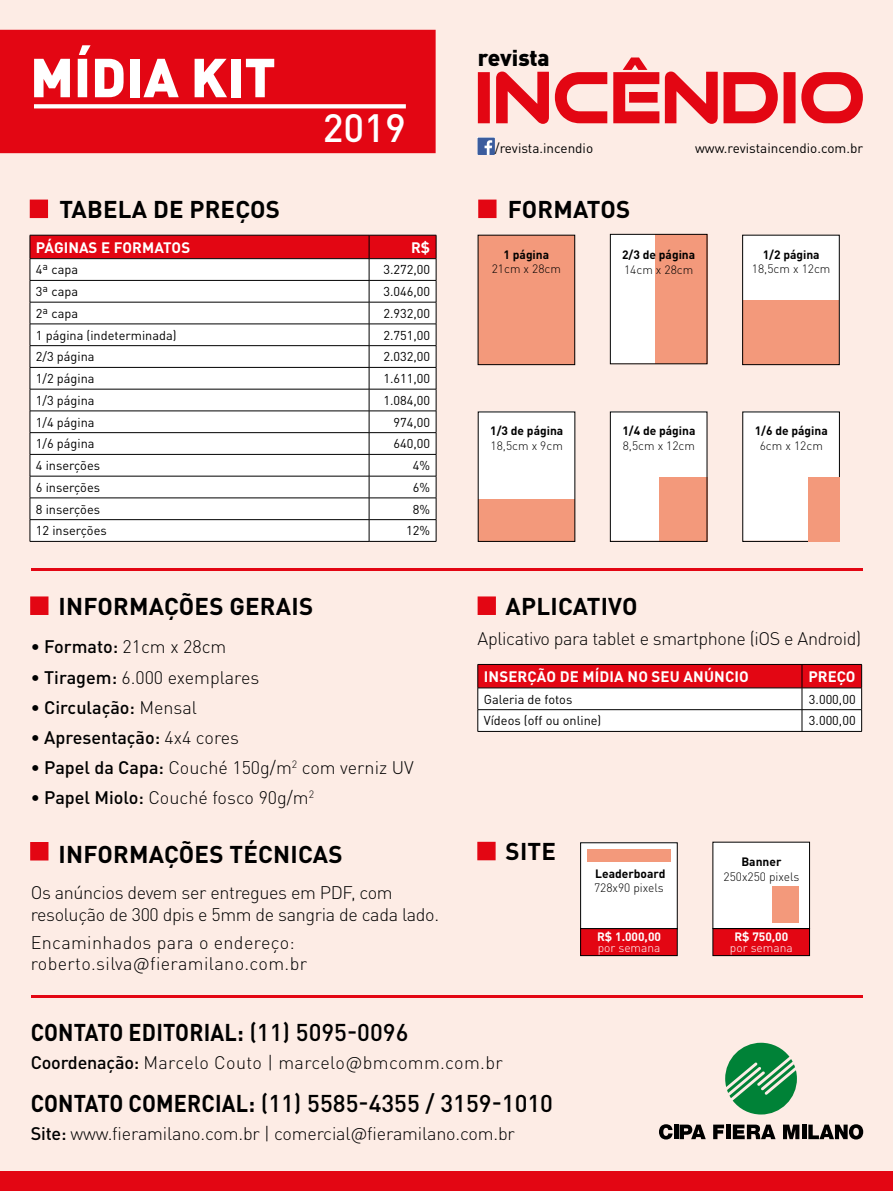
<style>
.page{position:relative;width:893px;height:1191px;background:#fdece5}
.page>*{position:absolute;margin:0;border:0;box-sizing:border-box;transform-origin:0 0}
.t1{font:900 54px "DIN Pro";color:#fff}
.t2{font:500 39px "DIN Pro";color:#fff}
.t3{font:700 24px "DIN Pro";letter-spacing:.01em;color:#000}
.t4{font:500 24px "DIN Pro";color:#000}
.t5{font:700 24px "DIN Pro";letter-spacing:.01em;color:#000;scale:.9 1}
.t6{font:900 22.5px "DIN Pro";letter-spacing:-.005em;color:#000}
.t7{font:300 18px/21.6px "DIN Pro";letter-spacing:-.01em;color:#000}
.t8{font:300 18px/21.6px "DIN Pro";letter-spacing:.02em;color:#000}
.t9{font:500 18px "DIN Pro";color:#000}
.t10{font:700 15px "DIN Pro";letter-spacing:.01em;color:#fff}
.t11{font:13.5px "DIN Pro";color:#000}
.t12{font:12.75px "DIN Pro";color:#000}
.t13{font:300 12px "DIN Pro";color:#000}
.t14{font:700 12px "DIN Pro";color:#000}
.t15{font:700 12px "DIN Pro";color:#fff}
.t16{font:300 12px "DIN Pro";color:#fff}
.s1{font-weight:300}
.s2{font-weight:500}
.s3{font-weight:700}
</style>
<div class="page">
<div style="left:743px;top:235px;width:97px;height:128px;background:#fff"></div>
<div style="left:610px;top:234px;width:97px;height:128px;background:#fff"></div>
<svg style="left:30px;top:235px;width:407px;height:306px;background:#efdfe0"></svg>
<hr style="left:30px;top:541px;width:339px;height:1px;background:#000">
<hr style="left:369px;top:541px;width:67px;height:1px;background:#000">
<div style="left:1px;top:31px;width:434px;height:121px;background:#e30613"></div>
<div style="left:0;top:30px;width:436px;height:123px;border:2px solid #e30613"></div>
<div style="left:0;top:1171px;width:893px;height:20px;background:#e30613"></div>
<div style="left:30px;top:199px;width:18px;height:19px;background:#e30613"></div>
<div style="left:478px;top:199px;width:18px;height:19px;background:#e30613;border:2px solid #e30613"></div>
<svg style="left:34px;top:104px;width:372px;height:4px"></svg>
<hr style="left:31px;top:568px;width:832px;height:2px;background:#e30613">
<hr style="left:31px;top:995px;width:832px;height:3px;background:#e30613">
<div style="left:30px;top:596px;width:18px;height:19px;background:#e30613;border:2px solid #e30613"></div>
<div style="left:30px;top:842px;width:18px;height:18px;background:#e30613"></div>
<div style="left:742px;top:300px;width:97px;height:65px;background:#f3997b"></div>
<div style="left:655px;top:234px;width:52px;height:130px;background:#f3997b"></div>
<div style="left:742px;top:235px;width:97px;height:130px;border:1px solid #000"></div>
<div style="left:610px;top:234px;width:97px;height:130px;border:1px solid #000"></div>
<div style="left:478px;top:235px;width:97px;height:130px;background:#f3997b"></div>
<div style="left:478px;top:235px;width:97px;height:130px;border:1px solid #000"></div>
<div style="left:478px;top:412px;width:97px;height:128px;background:#fff"></div>
<div style="left:478px;top:499px;width:97px;height:42px;background:#f3997b"></div>
<div style="left:610px;top:412px;width:97px;height:128px;background:#fff"></div>
<div style="left:659px;top:477px;width:48px;height:64px;background:#f3997b"></div>
<div style="left:743px;top:412px;width:97px;height:128px;background:#fff"></div>
<div style="left:808px;top:477px;width:31px;height:64px;background:#f3997b"></div>
<svg style="left:478px;top:72px;width:12px;height:51px"></svg>
<svg style="left:496px;top:72px;width:53px;height:52px"></svg>
<svg style="left:555px;top:72px;width:52px;height:51px"></svg>
<svg style="left:665px;top:72px;width:113px;height:52px"></svg>
<svg style="left:784px;top:72px;width:11px;height:51px"></svg>
<svg style="left:801px;top:72px;width:62px;height:51px"></svg>
<svg style="left:613px;top:57px;width:46px;height:66px"></svg>
<div style="left:477px;top:138px;width:18px;height:17px;background:#3b5c9d"></div>
<svg style="left:485px;top:140px;width:7px;height:15px"></svg>
<svg style="left:659px;top:1124px;width:14px;height:15px"></svg>
<hr style="left:674px;top:1124px;width:4px;height:15px;background:#000">
<svg style="left:680px;top:1124px;width:26px;height:15px"></svg>
<svg style="left:713px;top:1124px;width:11px;height:15px"></svg>
<hr style="left:726px;top:1124px;width:4px;height:15px;background:#000">
<svg style="left:733px;top:1124px;width:43px;height:15px"></svg>
<svg style="left:783px;top:1124px;width:16px;height:15px"></svg>
<hr style="left:802px;top:1124px;width:4px;height:15px;background:#000">
<svg style="left:808px;top:1124px;width:55px;height:15px"></svg>
<svg style="left:725px;top:1042px;width:72px;height:72px"></svg>
<div style="left:478px;top:596px;width:18px;height:19px;background:#e30613;border:2px solid #e30613"></div>
<svg style="left:478px;top:664px;width:384px;height:67px;background:#e79ea2"></svg>
<hr style="left:478px;top:731px;width:324px;height:1px;background:#000">
<hr style="left:802px;top:731px;width:60px;height:1px;background:#000">
<div style="left:477px;top:841px;width:19px;height:19px;background:#e30613;border:2px solid #e30613"></div>
<div style="left:713px;top:842px;width:96px;height:86px;background:#fff"></div>
<div style="left:772px;top:886px;width:27px;height:36px;background:#f3997b"></div>
<div style="left:713px;top:928px;width:96px;height:27px;background:#e30613"></div>
<div style="left:713px;top:928px;width:97px;height:27px;border:1px solid #000"></div>
<div style="left:581px;top:842px;width:96px;height:86px;background:#fff"></div>
<div style="left:581px;top:928px;width:96px;height:27px;background:#e30613"></div>
<div style="left:580px;top:928px;width:97px;height:27px;border:1px solid #000"></div>
<div style="left:587px;top:848px;width:84px;height:13px;background:#f3997b"></div>
<h1 class="t1" style="left:30px;top:31px;width:247px">MÍDIA KIT</h1>
<h2 class="t2" style="left:323px;top:96px;width:85px">2019</h2>
<p class="t6" style="left:478px;top:39px;width:73px">revista</p>
<p class="t11" style="left:495px;top:138px;width:100px">/revista.incendio</p>
<p class="t11" style="left:695px;top:138px;width:170px">www.revistaincendio.com.br</p>
<h3 class="t3" style="left:59px;top:189px;width:222px">TABELA DE PREÇOS</h3>
<h3 class="t3" style="left:508px;top:189px;width:124px">FORMATOS</h3>
<p class="t10" style="left:36px;top:235px;width:156px">PÁGINAS E FORMATOS</p>
<p class="t10" style="left:411px;top:235px;width:21px">R$</p>
<p class="t12" style="left:36px;top:260px;width:44px">4ª capa</p>
<p class="t12" style="left:383px;top:260px;width:48px">3.272,00</p>
<p class="t12" style="left:36px;top:281px;width:44px">3ª capa</p>
<p class="t12" style="left:383px;top:281px;width:48px">3.046,00</p>
<p class="t12" style="left:36px;top:303px;width:44px">2ª capa</p>
<p class="t12" style="left:383px;top:303px;width:48px">2.932,00</p>
<p class="t12" style="left:36px;top:325px;width:142px">1 página (indeterminada)</p>
<p class="t12" style="left:383px;top:325px;width:48px">2.751,00</p>
<p class="t12" style="left:36px;top:347px;width:60px">2/3 página</p>
<p class="t12" style="left:383px;top:347px;width:48px">2.032,00</p>
<p class="t12" style="left:36px;top:368px;width:60px">1/2 página</p>
<p class="t12" style="left:383px;top:368px;width:48px">1.611,00</p>
<p class="t12" style="left:36px;top:390px;width:60px">1/3 página</p>
<p class="t12" style="left:383px;top:390px;width:48px">1.084,00</p>
<p class="t12" style="left:36px;top:412px;width:60px">1/4 página</p>
<p class="t12" style="left:393px;top:412px;width:38px">974,00</p>
<p class="t12" style="left:36px;top:434px;width:60px">1/6 página</p>
<p class="t12" style="left:393px;top:434px;width:38px">640,00</p>
<p class="t12" style="left:36px;top:455px;width:66px">4 inserções</p>
<p class="t12" style="left:413px;top:455px;width:19px">4%</p>
<p class="t12" style="left:36px;top:477px;width:66px">6 inserções</p>
<p class="t12" style="left:413px;top:477px;width:19px">6%</p>
<p class="t12" style="left:36px;top:499px;width:66px">8 inserções</p>
<p class="t12" style="left:413px;top:499px;width:19px">8%</p>
<p class="t12" style="left:36px;top:521px;width:72px">12 inserções</p>
<p class="t12" style="left:406px;top:521px;width:25px">12%</p>
<p class="t14" style="left:504px;top:244px;width:47px">1 página</p>
<p class="t13" style="left:492px;top:259px;width:71px">21cm x 28cm</p>
<p class="t14" style="left:622px;top:245px;width:75px">2/3 de página</p>
<p class="t13" style="left:624px;top:260px;width:71px">14cm x 28cm</p>
<p class="t14" style="left:490px;top:421px;width:75px">1/3 de página</p>
<p class="t13" style="left:491px;top:436px;width:74px">18,5cm x 9cm</p>
<p class="t14" style="left:622px;top:421px;width:75px">1/4 de página</p>
<p class="t13" style="left:623px;top:436px;width:74px">8,5cm x 12cm</p>
<p class="t14" style="left:763px;top:244px;width:59px">1/2 página</p>
<p class="t13" style="left:752px;top:259px;width:80px">18,5cm x 12cm</p>
<p class="t14" style="left:755px;top:421px;width:75px">1/6 de página</p>
<p class="t13" style="left:760px;top:436px;width:65px">6cm x 12cm</p>
<h3 class="t3" style="left:59px;top:586px;width:256px">INFORMAÇÕES GERAIS</h3>
<p class="t9" style="left:31px;top:632px;width:197px">• Formato: <span class="s1">21cm x 28cm</span></p>
<p class="t7" style="left:31px;top:664px;width:230px"><span class="s2">• Tiragem:</span> 6.000 exemplares</p>
<p class="t9" style="left:31px;top:692px;width:168px">• Circulação: <span class="s1">Mensal</span></p>
<p class="t9" style="left:31px;top:722px;width:210px">• Apresentação: <span class="s1">4x4 cores</span></p>
<p class="t7" style="left:31px;top:755px;width:385px"><span class="s2">• Papel da Capa:</span> Couché 150g/m<sup>2</sup> com verniz UV</p>
<p class="t7" style="left:31px;top:785px;width:285px"><span class="s2">• Papel Miolo:</span> Couché fosco 90g/m<sup>2</sup></p>
<h3 class="t3" style="left:59px;top:834px;width:286px">INFORMAÇÕES TÉCNICAS</h3>
<p class="t7" style="left:31px;top:880px;width:410px">Os anúncios devem ser entregues em PDF, com resolução de 300 dpis e 5mm de sangria de cada lado.</p>
<p class="t8" style="left:31px;top:929px;width:278px">Encaminhados para o endereço: roberto.silva@fieramilano.com.br</p>
<h3 class="t3" style="left:506px;top:586px;width:134px">APLICATIVO</h3>
<p class="t7" style="left:478px;top:626px;width:385px">Aplicativo para tablet e smartphone (iOS e Android)</p>
<p class="t10" style="left:484px;top:664px;width:266px">INSERÇÃO DE MÍDIA NO SEU ANÚNCIO</p>
<p class="t10" style="left:808px;top:664px;width:49px">PREÇO</p>
<p class="t12" style="left:484px;top:689px;width:90px">Galeria de fotos</p>
<p class="t12" style="left:809px;top:689px;width:48px">3.000,00</p>
<p class="t12" style="left:484px;top:711px;width:119px">Vídeos (off ou online)</p>
<p class="t12" style="left:809px;top:711px;width:48px">3.000,00</p>
<h3 class="t3" style="left:506px;top:831px;width:52px">SITE</h3>
<p class="t14" style="left:595px;top:863px;width:72px">Leaderboard</p>
<p class="t13" style="left:594px;top:878px;width:71px">728x90 pixels</p>
<p class="t15" style="left:597px;top:927px;width:65px">R$ 1.000,00</p>
<p class="t16" style="left:598px;top:938px;width:64px">por semana</p>
<p class="t14" style="left:741px;top:852px;width:42px">Banner</p>
<p class="t13" style="left:723px;top:867px;width:77px">250x250 pixels</p>
<p class="t15" style="left:734px;top:927px;width:55px">R$ 750,00</p>
<p class="t16" style="left:730px;top:938px;width:64px">por semana</p>
<h3 class="t5" style="left:31px;top:1012px;width:421px">CONTATO EDITORIAL: <span class="s2">(11) 5095-0096</span></h3>
<p class="t8" style="left:31px;top:1050px;width:474px"><span class="s2">Coordenação:</span> Marcelo Couto | marcelo@bmcomm.com.br</p>
<h3 class="t4" style="left:31px;top:1083px;width:524px"><span class="s3">CONTATO COMERCIAL:</span> (11) 5585-4355 / 3159-1010</h3>
<p class="t7" style="left:31px;top:1121px;width:486px"><span class="s2">Site:</span> www.fieramilano.com.br | comercial@fieramilano.com.br</p>
</div>
